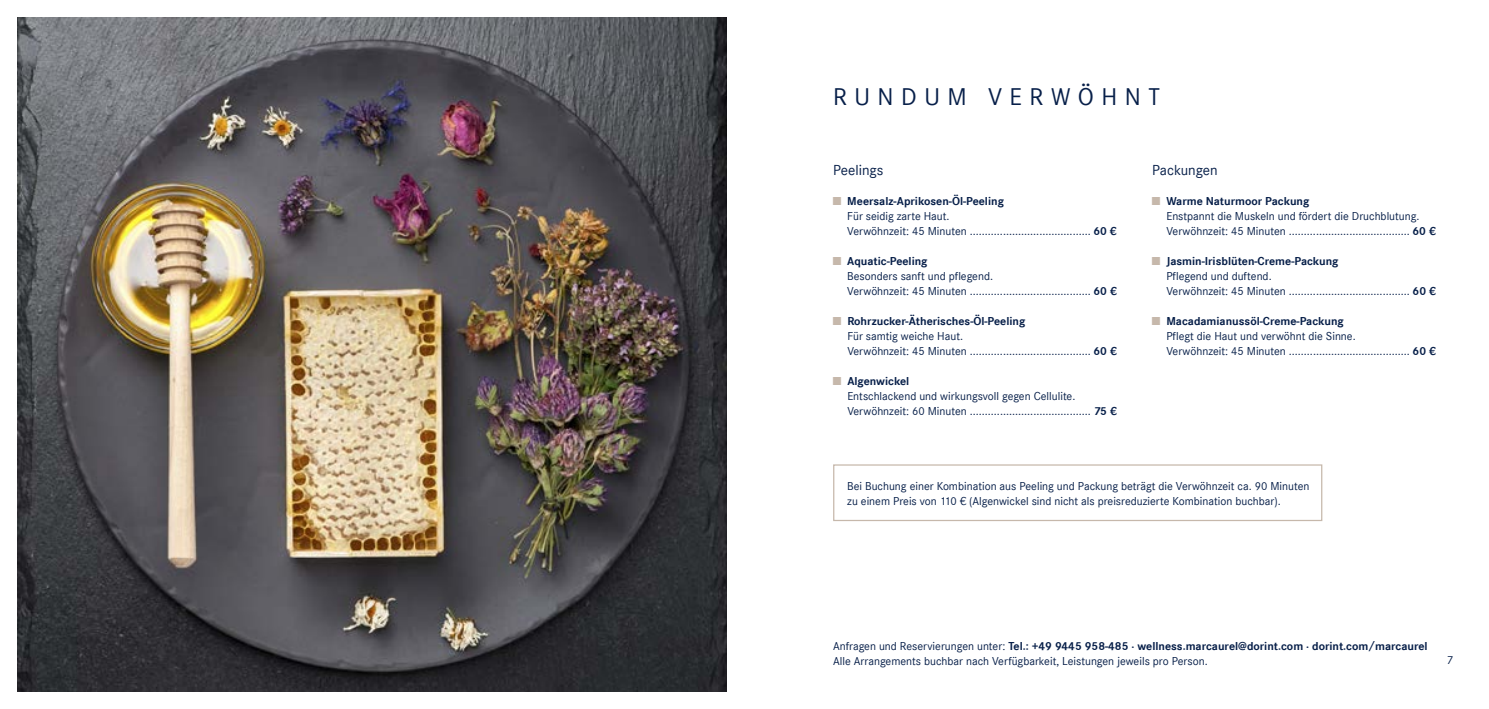
<style>
.page{position:relative;width:1489px;height:709px;background:#fff}
.page>*{position:absolute;margin:0;border:0;box-sizing:border-box;transform-origin:0 0}
.t1{font:25px "Corporate S";letter-spacing:.3em;color:#071f49}
.t2{font:15px "Corporate S";color:#071f49}
.t3{font:11.88px/15px "Corporate S";color:#071f49}
.s1{color:#c6b8ab}
.s2{font-weight:700}
</style>
<div class="page">
<div style="left:833px;top:464px;width:489px;height:57px;border:1px solid #c6b8ab"></div>
<img style="left:18px;top:18px;width:708px;height:673px">
<h1 class="t1" style="left:833px;top:83px;width:328px">RUNDUM VERWÖHNT</h1>
<p class="t2" style="left:833px;top:161px;width:52px">Peelings</p>
<p class="t3" style="left:847px;top:193px;width:271px;text-indent:-14px"><span class="s1">■</span> <span class="s2">Meersalz-Aprikosen-Öl-Peeling<br></span>Für seidig zarte Haut.<br>Verwöhnzeit: 45 Minuten ........................................ <span class="s2">60 €</span></p>
<p class="t3" style="left:847px;top:253px;width:271px;text-indent:-14px"><span class="s1">■</span> <span class="s2">Aquatic-Peeling<br></span>Besonders sanft und pflegend.<br>Verwöhnzeit: 45 Minuten ........................................ <span class="s2">60 €</span></p>
<p class="t3" style="left:847px;top:313px;width:271px;text-indent:-14px"><span class="s1">■</span> <span class="s2">Rohrzucker-Ätherisches-Öl-Peeling<br></span>Für samtig weiche Haut.<br>Verwöhnzeit: 45 Minuten ........................................ <span class="s2">60 €</span></p>
<p class="t3" style="left:847px;top:373px;width:271px;text-indent:-14px"><span class="s1">■</span> <span class="s2">Algenwickel<br></span>Entschlackend und wirkungsvoll gegen Cellulite.<br>Verwöhnzeit: 60 Minuten ........................................ <span class="s2">75 €</span></p>
<p class="t2" style="left:1152px;top:161px;width:67px">Packungen</p>
<p class="t3" style="left:1166px;top:193px;width:271px;text-indent:-14px"><span class="s1">■</span> <span class="s2">Warme Naturmoor Packung<br></span>Enstpannt die Muskeln und fördert die Druchblutung.<br>Verwöhnzeit: 45 Minuten ........................................ <span class="s2">60 €</span></p>
<p class="t3" style="left:1166px;top:253px;width:271px;text-indent:-14px"><span class="s1">■</span> <span class="s2">Jasmin-Irisblüten-Creme-Packung<br></span>Pflegend und duftend.<br>Verwöhnzeit: 45 Minuten ........................................ <span class="s2">60 €</span></p>
<p class="t3" style="left:1166px;top:313px;width:271px;text-indent:-14px"><span class="s1">■</span> <span class="s2">Macadamianussöl-Creme-Packung<br></span>Pflegt die Haut und verwöhnt die Sinne.<br>Verwöhnzeit: 45 Minuten ........................................ <span class="s2">60 €</span></p>
<p class="t3" style="left:847px;top:478px;width:463px">Bei Buchung einer Kombination aus Peeling und Packung beträgt die Verwöhnzeit ca. 90 Minuten zu einem Preis von 110 € (Algenwickel sind nicht als preisreduzierte Kombination buchbar).</p>
<p class="t3" style="left:833px;top:638px;width:596px">Anfragen und Reservierungen unter: <span class="s2">Tel.: +49 9445 958-485 ∙ wellness.marcaurel@dorint.com ∙ dorint.com/marcaurel<br></span>Alle Arrangements buchbar nach Verfügbarkeit, Leistungen jeweils pro Person.</p>
<p class="t3" style="left:1446px;top:652px;width:8px">7</p>
</div>
